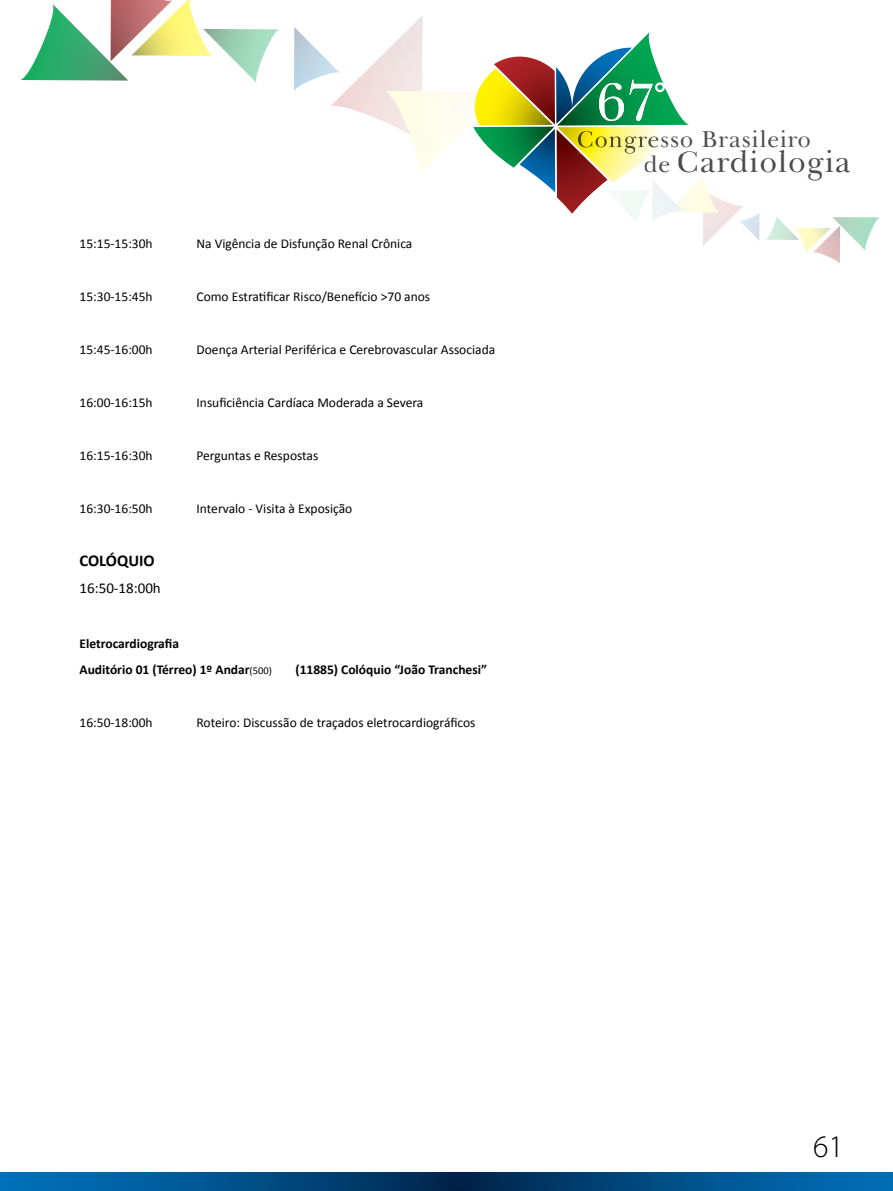
<style>
.page{position:relative;width:893px;height:1191px;background:#fff}
.page>*{position:absolute;margin:0;border:0;box-sizing:border-box;transform-origin:0 0}
.t1{font:300 31.5px "Myriad Pro";color:#000}
.t2{font:31.05px "New Baskerville IT Cby BT";letter-spacing:.04em;color:#4d4d4f}
.t3{font:23.7px "New Baskerville IT Cby BT";letter-spacing:.04em;color:#4d4d4f}
.t4{font:700 16.5px "Calibri";color:#000}
.t5{font:15px "Calibri";color:#000}
.t6{font:13.5px "Calibri";color:#000}
.t7{font:700 13.5px/26.5px "Calibri";color:#000}
.s1{font-weight:400;font-size:10.5px}
.s2{font-size:23.7px}
</style>
<div class="page">
<svg style="left:20px;top:0;width:259px;height:83px"></svg>
<svg style="left:0;top:1172px;width:1px;height:19px"></svg>
<svg style="left:1px;top:1172px;width:892px;height:19px;background:#004e87"></svg>
<svg style="left:294px;top:15px;width:586px;height:248px"></svg>
<p class="t6" style="left:80px;top:234px;width:75px">15:15-15:30h</p>
<p class="t6" style="left:197px;top:234px;width:217px">Na Vigência de Disfunção Renal Crônica</p>
<p class="t6" style="left:80px;top:287px;width:75px">15:30-15:45h</p>
<p class="t6" style="left:197px;top:287px;width:235px">Como Estratificar Risco/Benefício &gt;70 anos</p>
<p class="t6" style="left:80px;top:341px;width:75px">15:45-16:00h</p>
<p class="t6" style="left:197px;top:341px;width:300px">Doença Arterial Periférica e Cerebrovascular Associada</p>
<p class="t6" style="left:80px;top:394px;width:75px">16:00-16:15h</p>
<p class="t6" style="left:197px;top:394px;width:228px">Insuficiência Cardíaca Moderada a Severa</p>
<p class="t6" style="left:80px;top:447px;width:75px">16:15-16:30h</p>
<p class="t6" style="left:197px;top:447px;width:123px">Perguntas e Respostas</p>
<p class="t6" style="left:80px;top:500px;width:75px">16:30-16:50h</p>
<p class="t6" style="left:197px;top:500px;width:157px">Intervalo - Visita à Exposição</p>
<p class="t4" style="left:80px;top:550px;width:75px">COLÓQUIO</p>
<p class="t5" style="left:80px;top:578px;width:83px">16:50-18:00h</p>
<p class="t7" style="left:80px;top:630px;width:194px">Eletrocardiografia<br>Auditório 01 (Térreo) 1º Andar<span class="s1">(500)</span></p>
<p class="t7" style="left:296px;top:656px;width:193px">(11885) Colóquio “João Tranchesi”</p>
<p class="t6" style="left:80px;top:714px;width:75px">16:50-18:00h</p>
<p class="t6" style="left:197px;top:714px;width:280px">Roteiro: Discussão de traçados eletrocardiográficos</p>
<h3 class="t3" style="left:577px;top:124px;width:235px">Congresso Brasileiro</h3>
<h2 class="t2" style="left:644px;top:143px;width:209px"><span class="s2">de</span> Cardiologia</h2>
<h1 class="t1" style="left:813px;top:1129px;width:32px">61</h1>
</div>
